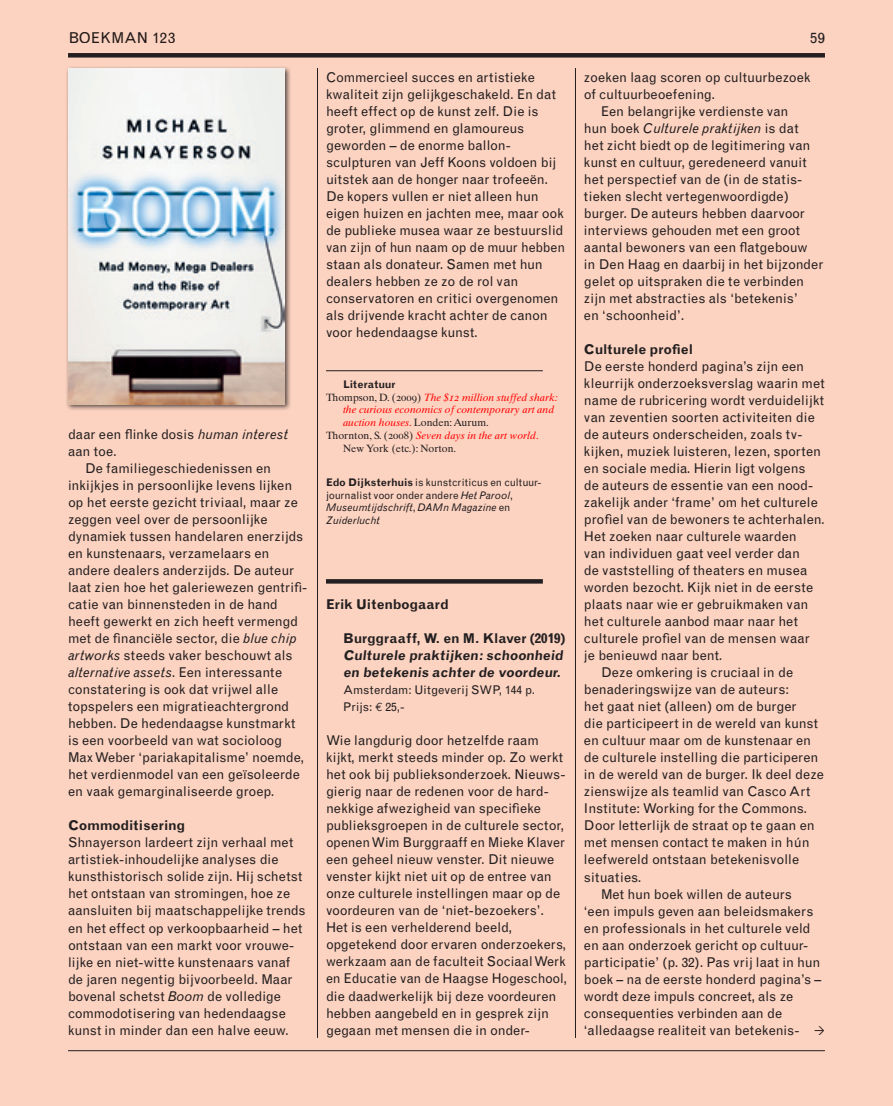
<style>
.page{position:relative;width:893px;height:1106px;background:#fcd2c0}
.page>*{position:absolute;margin:0;border:0;box-sizing:border-box;transform-origin:0 0}
.t1{font:15px "Grotesque";letter-spacing:.025em;color:#231f20}
.t2{font:13.5px/17px "Grotesque";color:#231f20}
.t3{font:700 13.5px/17px "Grotesque";color:#231f20;text-align:justify}
.t4{font:13.5px "Grotesque";letter-spacing:.02em;color:#231f20}
.t5{font:italic 13.5px "Grotesque";color:#231f20}
.t6{font:12px/17px "Grotesque";color:#231f20}
.t7{font:10.5px "Times Ten Italic Os F";color:#f00}
.t8{font:10.5px/12.8px "Grotesque";letter-spacing:-.005em;color:#231f20}
.t9{font:10.5px "Times Ten";color:#231f20}
.t10{font:700 10.5px "Grotesque";letter-spacing:.01em;color:#231f20}
.s1{font-style:italic}
.s2{font-family:"Times Ten";color:#231f20}
.s3{font-family:"Times Ten Roman SC";color:#231f20}
.s4{font-family:"Times Ten"}
.s5{font-weight:700}
.s6{font-family:"Euro Mono"}
.s7{font-style:normal}
</style>
<div class="page">
<div style="left:68px;top:53px;width:757px;height:5px;background:#231f20"></div>
<hr style="left:317px;top:68px;width:1px;height:969px;background:#231f20">
<hr style="left:575px;top:68px;width:1px;height:969px;background:#231f20">
<hr style="left:68px;top:1050px;width:757px;height:1px;background:#231f20">
<hr style="left:326px;top:370px;width:217px;height:1px;background:#231f20">
<svg style="left:326px;top:579px;width:217px;height:4px"></svg>
<div style="left:65px;top:65px;width:226px;height:345px;background:#231f20;opacity:.75"></div>
<img style="left:68px;top:68px;width:217px;height:336px">
<p class="t1" style="left:68px;top:29px;width:109px">BOEKMAN 123</p>
<p class="t1" style="left:810px;top:29px;width:16px">59</p>
<p class="t2" style="left:68px;top:426px;width:222px">daar een flinke dosis <span class="s1">human interest </span>aan toe.</p>
<p class="t2" style="left:68px;top:460px;width:241px;text-indent:17px">De familiegeschiedenissen en inkijkjes in persoonlijke levens lijken op het eerste gezicht triviaal, maar ze zeggen veel over de persoonlijke dynamiek tussen handelaren enerzijds en kunstenaars, verzamelaars en andere dealers anderzijds. De auteur laat zien hoe het galeriewezen gentrifi&shy;catie van binnensteden in de hand heeft gewerkt en zich heeft vermengd met de financiële sector, die <span class="s1">blue chip artworks</span> steeds vaker beschouwt als <span class="s1">alternative assets</span>. Een interessante constatering is ook dat vrijwel alle topspelers een migratieachtergrond hebben. De hedendaagse kunstmarkt is een voorbeeld van wat socioloog Max Weber ‘pariakapitalisme’ noemde, het verdienmodel van een geïsoleerde en vaak gemarginaliseerde groep.</p>
<p class="t3" style="left:68px;top:817px;width:119px">Commoditisering</p>
<p class="t2" style="left:68px;top:834px;width:239px">Shnayerson lardeert zijn verhaal met artistiek-inhoudelijke analyses die kunsthistorisch solide zijn. Hij schetst het ontstaan van stromingen, hoe ze aansluiten bij maatschappelijke trends en het effect op verkoopbaarheid – het ontstaan van een markt voor vrouwe&shy;lijke en niet-witte kunstenaars vanaf de jaren negentig bijvoorbeeld. Maar bovenal schetst <span class="s1">Boom</span> de volledige commodotisering van hedendaagse kunst in minder dan een halve eeuw.</p>
<p class="t2" style="left:326px;top:69px;width:241px">Commercieel succes en artistieke kwaliteit zijn gelijkgeschakeld. En dat heeft effect op de kunst zelf. Die is groter, glimmend en glamoureus geworden – de enorme ballon&shy;sculpturen van Jeff Koons voldoen bij uitstek aan de honger naar trofeeën.<br>De kopers vullen er niet alleen hun eigen huizen en jachten mee, maar ook de publieke musea waar ze bestuurslid van zijn of hun naam op de muur hebben staan als donateur. Samen met hun dealers hebben ze zo de rol van conservatoren en critici overgenomen als drijvende kracht achter de canon voor hedendaagse kunst.</p>
<p class="t10" style="left:343px;top:378px;width:54px">Literatuur</p>
<p class="t7" style="left:326px;top:391px;width:233px"><span class="s2">Thompson, D. (</span><span class="s3">2009</span><span class="s2">)</span> The $12 million stuffed shark:</p>
<p class="t7" style="left:343px;top:404px;width:213px">the curious economics of contemporary art and</p>
<p class="t7" style="left:343px;top:416px;width:147px">auction houses<span class="s4">.</span> <span class="s2">Londen: Aurum.</span></p>
<p class="t7" style="left:326px;top:429px;width:214px"><span class="s2">Thornton, S. (</span><span class="s3">2008</span><span class="s2">)</span> Seven days in the art world<span class="s4">.</span></p>
<p class="t9" style="left:343px;top:442px;width:115px">New York (etc.): Norton.</p>
<p class="t8" style="left:326px;top:476px;width:217px"><span class="s5">Edo Dijksterhuis</span> is kunstcriticus en cultuur&shy;journalist voor onder andere <span class="s1">Het Parool</span>, <span class="s1">Museumtijdschrift</span>, <span class="s1">DAMn Magazine</span> en <span class="s1">Zuiderlucht</span></p>
<p class="t3" style="left:326px;top:596px;width:124px">Erik Uitenbogaard</p>
<p class="t3" style="left:343px;top:630px;width:224px">Burggraaff, W. en M. Klaver (2019)<br>Culturele praktijken: schoonheid en betekenis achter de voordeur.</p>
<p class="t6" style="left:343px;top:681px;width:193px">Amsterdam: Uitgeverij SWP, 144 p.<br>Prijs: <span class="s6">€</span> 25,-</p>
<p class="t2" style="left:326px;top:732px;width:242px">Wie langdurig door hetzelfde raam kijkt, merkt steeds minder op. Zo werkt het ook bij publieksonderzoek. Nieuws&shy;gierig naar de redenen voor de hard&shy;nekkige afwezigheid van specifieke publieksgroepen in de culturele sector, openen Wim Burggraaff en Mieke Klaver een geheel nieuw venster. Dit nieuwe venster kijkt niet uit op de entree van onze culturele instellingen maar op de voordeuren van de ‘niet-bezoekers’.<br>Het is een verhelderend beeld, opgetekend door ervaren onderzoekers, werkzaam aan de faculteit Sociaal Werk en Educatie van de Haagse Hogeschool, die daadwerkelijk bij deze voordeuren hebben aangebeld en in gesprek zijn gegaan met mensen die in onder-</p>
<p class="t2" style="left:584px;top:69px;width:228px">zoeken laag scoren op cultuurbezoek</p>
<p class="t2" style="left:584px;top:86px;width:133px">of cultuurbeoefening.</p>
<p class="t2" style="left:601px;top:103px;width:189px">Een belangrijke verdienste van</p>
<p class="t5" style="left:584px;top:120px;width:216px"><span class="s7">hun boek</span> Culturele praktijken <span class="s7">is dat</span></p>
<p class="t2" style="left:584px;top:137px;width:228px">het zicht biedt op de legitimering van</p>
<p class="t2" style="left:584px;top:154px;width:224px">kunst en cultuur, geredeneerd vanuit</p>
<p class="t2" style="left:584px;top:171px;width:220px">het perspectief van de (in de statis-</p>
<p class="t2" style="left:584px;top:188px;width:206px">tieken slecht vertegenwoordigde)</p>
<p class="t2" style="left:584px;top:205px;width:222px">burger. De auteurs hebben daarvoor</p>
<p class="t2" style="left:584px;top:222px;width:218px">interviews gehouden met een groot</p>
<p class="t2" style="left:584px;top:239px;width:225px">aantal bewoners van een flatgebouw</p>
<p class="t2" style="left:584px;top:256px;width:241px">in Den Haag en daarbij in het bijzonder</p>
<p class="t2" style="left:584px;top:273px;width:222px">gelet op uitspraken die te verbinden</p>
<p class="t2" style="left:584px;top:290px;width:215px">zijn met abstracties als ‘betekenis’</p>
<p class="t2" style="left:584px;top:307px;width:102px">en ‘schoonheid’.</p>
<p class="t3" style="left:584px;top:341px;width:111px">Culturele profiel</p>
<p class="t2" style="left:584px;top:358px;width:222px">De eerste honderd pagina’s zijn een</p>
<p class="t2" style="left:584px;top:375px;width:242px">kleurrijk onderzoeksverslag waarin met</p>
<p class="t2" style="left:584px;top:392px;width:242px">name de rubricering wordt verduidelijkt</p>
<p class="t2" style="left:584px;top:409px;width:232px">van zeventien soorten activiteiten die</p>
<p class="t2" style="left:584px;top:426px;width:219px">de auteurs onderscheiden, zoals tv-</p>
<p class="t2" style="left:584px;top:443px;width:239px">kijken, muziek luisteren, lezen, sporten</p>
<p class="t2" style="left:584px;top:460px;width:223px">en sociale media. Hierin ligt volgens</p>
<p class="t2" style="left:584px;top:477px;width:231px">de auteurs de essentie van een nood-</p>
<p class="t2" style="left:584px;top:494px;width:235px">zakelijk ander ‘frame’ om het culturele</p>
<p class="t2" style="left:584px;top:511px;width:242px">profiel van de bewoners te achterhalen.</p>
<p class="t2" style="left:584px;top:528px;width:214px">Het zoeken naar culturele waarden</p>
<p class="t2" style="left:584px;top:545px;width:218px">van individuen gaat veel verder dan</p>
<p class="t2" style="left:584px;top:562px;width:225px">de vaststelling of theaters en musea</p>
<p class="t2" style="left:584px;top:579px;width:231px">worden bezocht. Kijk niet in de eerste</p>
<p class="t2" style="left:584px;top:596px;width:226px">plaats naar wie er gebruikmaken van</p>
<p class="t2" style="left:584px;top:613px;width:216px">het culturele aanbod maar naar het</p>
<p class="t2" style="left:584px;top:630px;width:227px">culturele profiel van de mensen waar</p>
<p class="t2" style="left:584px;top:647px;width:140px">je benieuwd naar bent.</p>
<p class="t2" style="left:601px;top:664px;width:194px">Deze omkering is cruciaal in de</p>
<p class="t2" style="left:584px;top:681px;width:207px">benaderingswijze van de auteurs:</p>
<p class="t2" style="left:584px;top:698px;width:214px">het gaat niet (alleen) om de burger</p>
<p class="t2" style="left:584px;top:715px;width:236px">die participeert in de wereld van kunst</p>
<p class="t2" style="left:584px;top:732px;width:229px">en cultuur maar om de kunstenaar en</p>
<p class="t2" style="left:584px;top:749px;width:236px">de culturele instelling die participeren</p>
<p class="t2" style="left:584px;top:766px;width:242px">in de wereld van de burger. Ik deel deze</p>
<p class="t2" style="left:584px;top:783px;width:228px">zienswijze als teamlid van Casco Art</p>
<p class="t2" style="left:584px;top:800px;width:225px">Institute: Working for the Commons.</p>
<p class="t4" style="left:584px;top:818px;width:232px">Door letterlijk de straat op te gaan en</p>
<p class="t2" style="left:584px;top:834px;width:227px">met mensen contact te maken in hún</p>
<p class="t2" style="left:584px;top:851px;width:217px">leefwereld ontstaan betekenisvolle</p>
<p class="t2" style="left:584px;top:868px;width:59px">situaties.</p>
<p class="t2" style="left:601px;top:885px;width:193px">Met hun boek willen de auteurs</p>
<p class="t2" style="left:584px;top:902px;width:231px">‘een impuls geven aan beleidsmakers</p>
<p class="t2" style="left:584px;top:919px;width:228px">en professionals in het culturele veld</p>
<p class="t2" style="left:584px;top:936px;width:226px">en aan onderzoek gericht op cultuur-</p>
<p class="t2" style="left:584px;top:953px;width:238px">participatie’ (p. 32). Pas vrij laat in hun</p>
<p class="t2" style="left:584px;top:970px;width:239px">boek – na de eerste honderd pagina’s –</p>
<p class="t2" style="left:584px;top:987px;width:211px">wordt deze impuls concreet, als ze</p>
<p class="t2" style="left:584px;top:1004px;width:200px">consequenties verbinden aan de</p>
<p class="t2" style="left:584px;top:1021px;width:217px">‘alledaagse realiteit van betekenis-</p>
</div>
